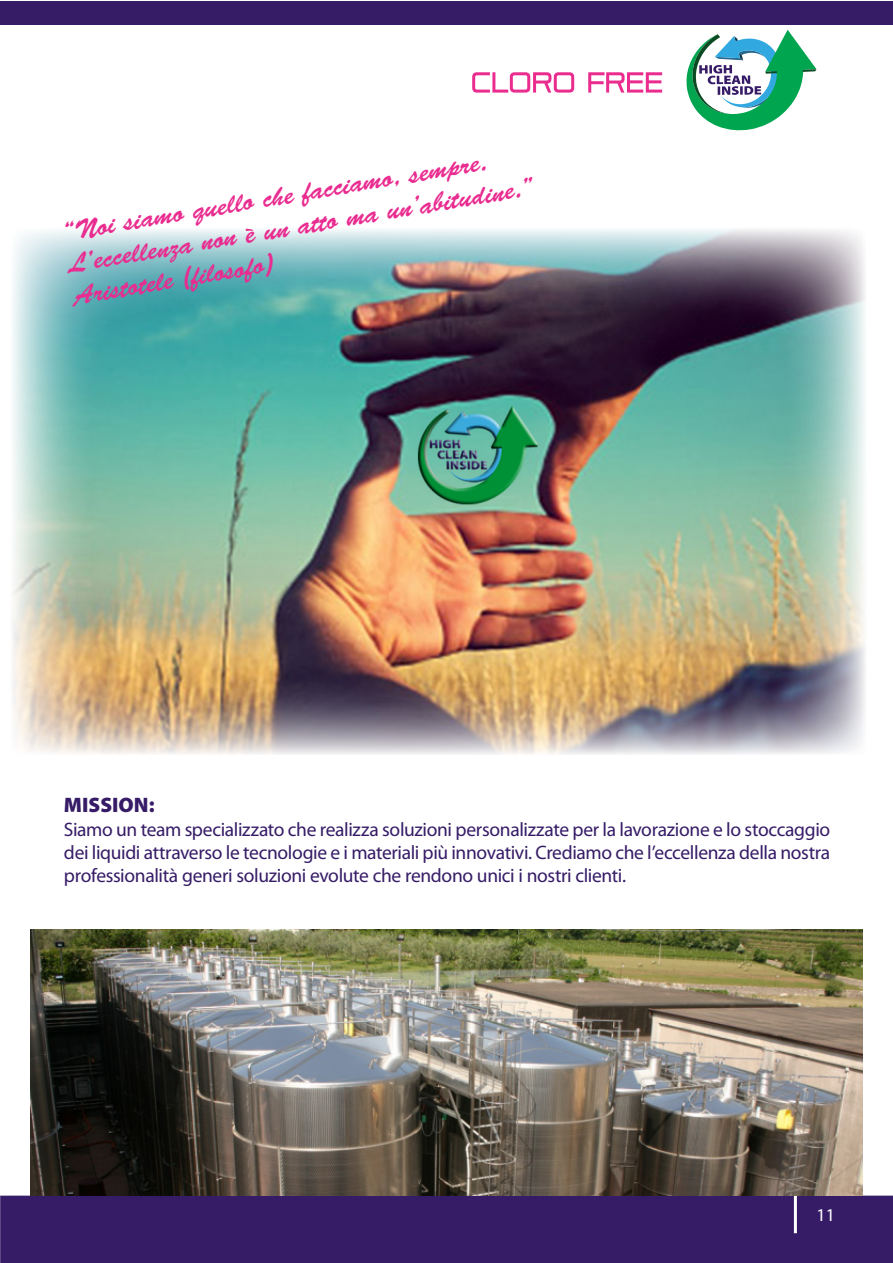
<style>
.page{position:relative;width:893px;height:1263px;background:#fff}
.page>*{position:absolute;margin:0;border:0;box-sizing:border-box;transform-origin:0 0}
.t1{font:27px/32.5px "Brush Script Std";color:#e92c90}
.t2{font:900 21px "Myriad Pro";color:#361c67}
.t3{font:19.5px/23.4px "Myriad Pro";letter-spacing:-.02em;color:#361c67;text-align:justify}
.t4{font:18px "Myriad Pro";color:#fff}
</style>
<div class="page">
<div style="left:0;top:1px;width:893px;height:24px;background:#361c67"></div>
<div style="left:1px;top:1195px;width:892px;height:68px;background:#361c67"></div>
<svg style="left:0;top:1195px;width:1px;height:68px"></svg>
<hr style="left:794px;top:1190px;width:3px;height:43px;background:#fff">
<svg style="left:686px;top:30px;width:130px;height:100px"></svg>
<svg style="left:472px;top:72px;width:190px;height:21px"></svg>
<img style="left:13px;top:229px;width:852px;height:525px">
<img style="left:31px;top:929px;width:831px;height:266px">
<p class="t1" style="left:60px;top:218px;width:475px;rotate:-10deg">“Noi siamo quello che facciamo, sempre.<br>L’eccellenza non è un atto ma un’abitudine.”</p>
<p class="t1" style="left:71px;top:281px;width:204px;rotate:-10deg">Aristotele (fi losofo)</p>
<p class="t2" style="left:64px;top:791px;width:92px">MISSION:</p>
<p class="t3" style="left:64px;top:817px;width:768px">Siamo un team specializzato che realizza soluzioni personalizzate per la lavorazione e lo stoccaggio dei liquidi attraverso le tecnologie e i materiali più innovativi. Crediamo che l’eccellenza della nostra professionalità generi soluzioni evolute che rendono unici i nostri clienti.</p>
<p class="t4" style="left:816px;top:1204px;width:20px">11</p>
</div>
